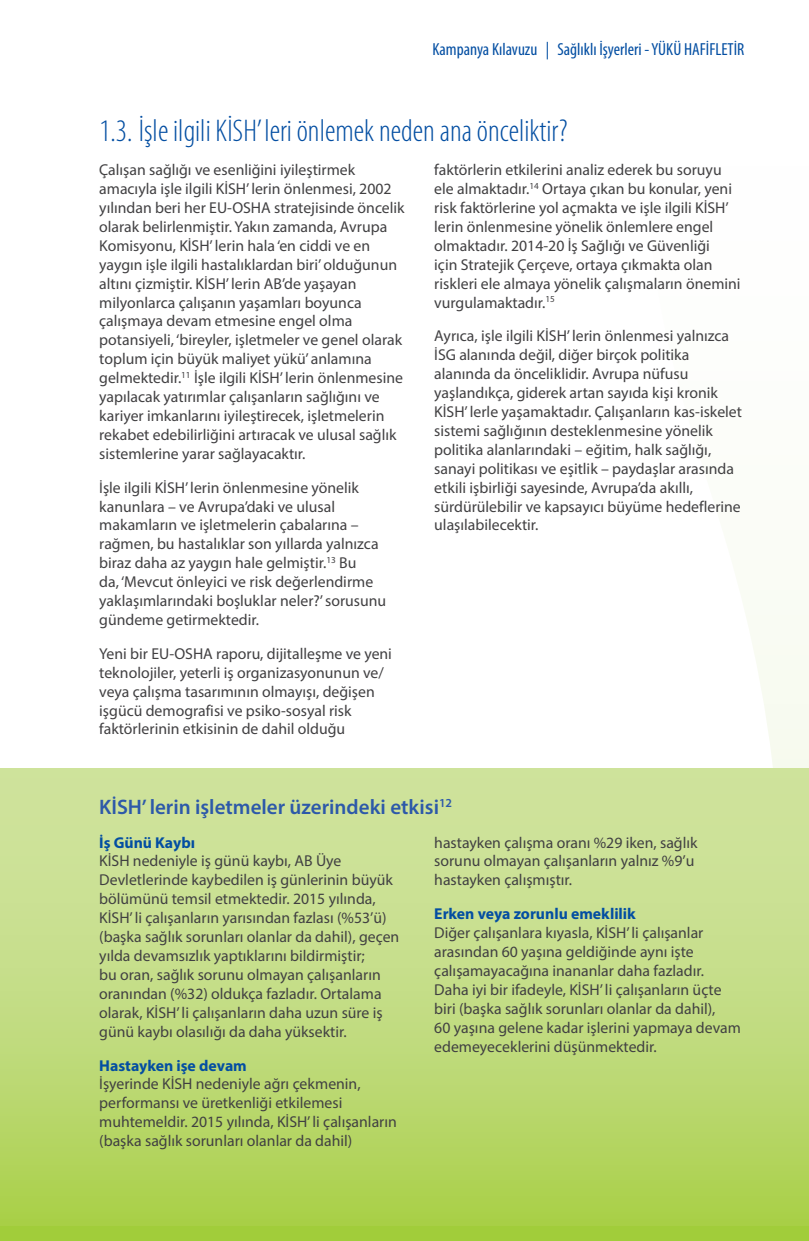
<style>
.page{position:relative;width:809px;height:1241px;background:#fff}
.page>*{position:absolute;margin:0;border:0;box-sizing:border-box;transform-origin:0 0}
.t1{font:300 condensed 31.5px "Myriad Pro";color:#034ea2}
.Box_shadow_title{font:600 21px "Myriad Pro";color:#2d59a9}
.t2{font:condensed 17.5px "Myriad Pro";color:#034ea2}
.Body{font:15.75px/18.9px "Myriad Pro";color:#414042}
.s1{font-weight:700;color:#034ea2}
</style>
<div class="page">
<svg style="left:740px;top:590px;width:69px;height:178px;fill:#f9fbf3"></svg>
<div style="left:0;top:768px;width:809px;height:472px;background:linear-gradient(to bottom,#d4e6a9,#add152)"></div>
<div style="left:0;top:1225px;width:809px;height:15px;background:#a1cd3a"></div>
<p class="t2" style="left:432px;top:39px;width:313px">Kampanya Kılavuzu | Sağlıklı İşyerleri - YÜKÜ HAFİFLETİR</p>
<p class="t1" style="left:99px;top:112px;width:470px">1.3. İşle ilgili KİSH’ leri önlemek neden ana önceliktir?</p>
<p class="Body" style="left:99px;top:160px;width:307px">Çalışan sağlığı ve esenliğini iyileştirmek amacıyla işle ilgili KİSH’ lerin önlenmesi, 2002 yılından beri her EU-OSHA stratejisinde öncelik olarak belirlenmiştir. Yakın zamanda, Avrupa Komisyonu, KİSH’ lerin hala ‘en ciddi ve en yaygın işle ilgili hastalıklardan biri’ olduğunun altını çizmiştir. KİSH’ lerin AB’de yaşayan milyonlarca çalışanın yaşamları boyunca çalışmaya devam etmesine engel olma potansiyeli, ‘bireyler, işletmeler ve genel olarak toplum için büyük maliyet yükü’ anlamına gelmektedir.<sup>11</sup> İşle ilgili KİSH’ lerin önlenmesine yapılacak yatırımlar çalışanların sağlığını ve kariyer imkanlarını iyileştirecek, işletmelerin rekabet edebilirliğini artıracak ve ulusal sağlık sistemlerine yarar sağlayacaktır.</p>
<p class="Body" style="left:99px;top:477px;width:288px">İşle ilgili KİSH’ lerin önlenmesine yönelik kanunlara – ve Avrupa’daki ve ulusal makamların ve işletmelerin çabalarına – rağmen, bu hastalıklar son yıllarda yalnızca biraz daha az yaygın hale gelmiştir.<sup>13</sup> Bu<br>da, ‘Mevcut önleyici ve risk değerlendirme yaklaşımlarındaki boşluklar neler?’ sorusunu gündeme getirmektedir.</p>
<p class="Body" style="left:99px;top:643px;width:294px">Yeni bir EU-OSHA raporu, dijitalleşme ve yeni teknolojiler, yeterli iş organizasyonunun ve/ veya çalışma tasarımının olmayışı, değişen işgücü demografisi ve psiko-sosyal risk faktörlerinin etkisinin de dahil olduğu</p>
<p class="Body" style="left:434px;top:160px;width:308px">faktörlerin etkilerini analiz ederek bu soruyu ele almaktadır.<sup>14</sup> Ortaya çıkan bu konular, yeni risk faktörlerine yol açmakta ve işle ilgili KİSH’ lerin önlenmesine yönelik önlemlere engel olmaktadır. 2014-20 İş Sağlığı ve Güvenliği<br>için Stratejik Çerçeve, ortaya çıkmakta olan riskleri ele almaya yönelik çalışmaların önemini vurgulamaktadır.<sup>15</sup></p>
<p class="Body" style="left:434px;top:326px;width:309px">Ayrıca, işle ilgili KİSH’ lerin önlenmesi yalnızca İSG alanında değil, diğer birçok politika alanında da önceliklidir. Avrupa nüfusu yaşlandıkça, giderek artan sayıda kişi kronik KİSH’ lerle yaşamaktadır. Çalışanların kas-iskelet sistemi sağlığının desteklenmesine yönelik politika alanlarındaki – eğitim, halk sağlığı, sanayi politikası ve eşitlik – paydaşlar arasında etkili işbirliği sayesinde, Avrupa’da akıllı, sürdürülebilir ve kapsayıcı büyüme hedeflerine ulaşılabilecektir.</p>
<p class="Box_shadow_title" style="left:99px;top:793px;width:354px">KİSH’ lerin işletmeler üzerindeki etkisi<sup>12</sup></p>
<p class="Body" style="left:99px;top:832px;width:301px"><span class="s1">İş Günü Kaybı<br></span>KİSH nedeniyle iş günü kaybı, AB Üye Devletlerinde kaybedilen iş günlerinin büyük bölümünü temsil etmektedir. 2015 yılında, KİSH’ li çalışanların yarısından fazlası (%53’ü) (başka sağlık sorunları olanlar da dahil), geçen yılda devamsızlık yaptıklarını bildirmiştir;<br>bu oran, sağlık sorunu olmayan çalışanların oranından (%32) oldukça fazladır. Ortalama olarak, KİSH’ li çalışanların daha uzun süre iş günü kaybı olasılığı da daha yüksektir.</p>
<p class="Body" style="left:99px;top:1055px;width:299px"><span class="s1">Hastayken işe devam<br></span>İşyerinde KİSH nedeniyle ağrı çekmenin, performansı ve üretkenliği etkilemesi muhtemeldir. 2015 yılında, KİSH’ li çalışanların (başka sağlık sorunları olanlar da dahil)</p>
<p class="Body" style="left:434px;top:832px;width:265px">hastayken çalışma oranı %29 iken, sağlık sorunu olmayan çalışanların yalnız %9’u hastayken çalışmıştır.</p>
<p class="Body" style="left:434px;top:904px;width:308px"><span class="s1">Erken veya zorunlu emeklilik<br></span>Diğer çalışanlara kıyasla, KİSH’ li çalışanlar arasından 60 yaşına geldiğinde aynı işte çalışamayacağına inananlar daha fazladır.<br>Daha iyi bir ifadeyle, KİSH’ li çalışanların üçte biri (başka sağlık sorunları olanlar da dahil),<br>60 yaşına gelene kadar işlerini yapmaya devam edemeyeceklerini düşünmektedir.</p>
</div>
